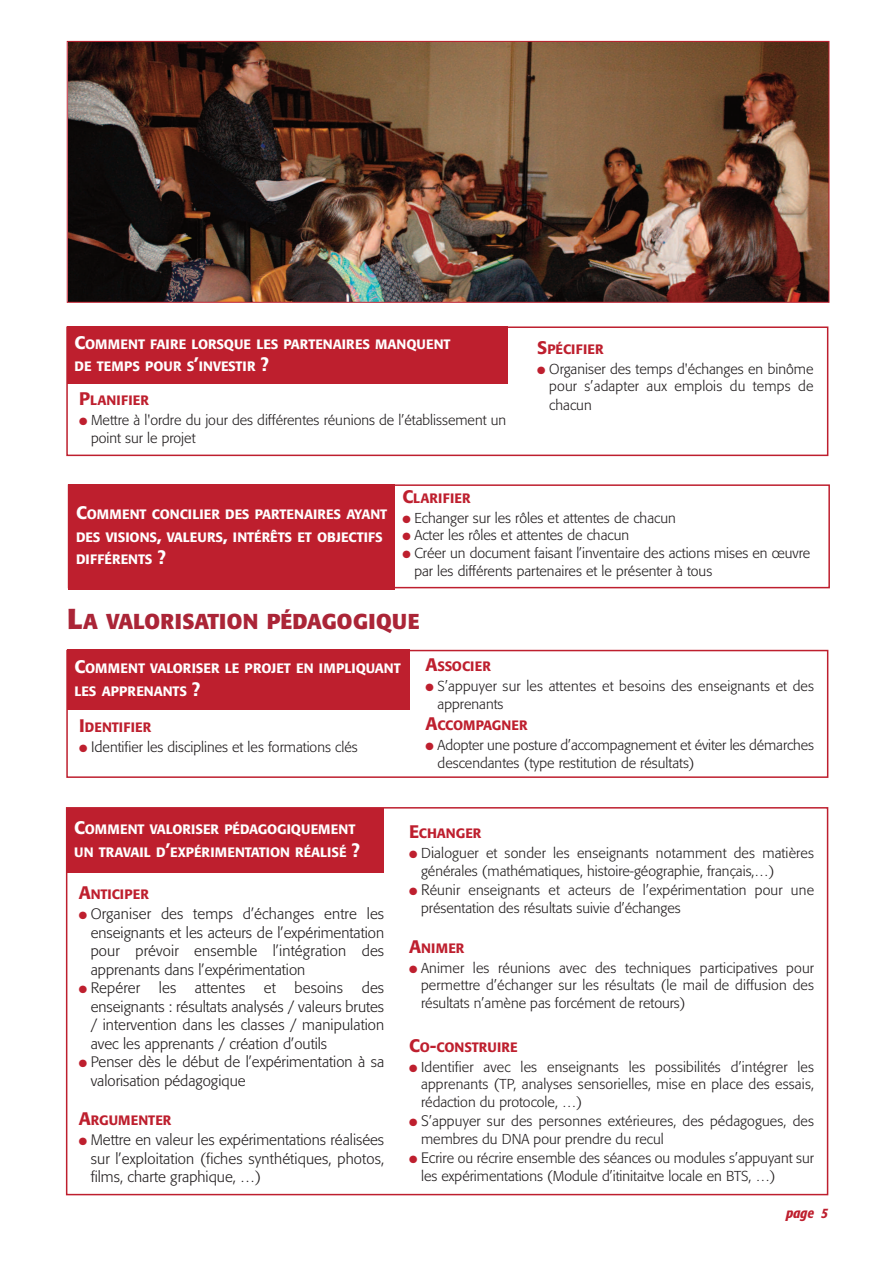
<style>
.page{position:relative;width:893px;height:1263px;background:#fff}
.page>*{position:absolute;margin:0;border:0;box-sizing:border-box;transform-origin:0 0}
.t1{font:700 21.3px "Formata";letter-spacing:.01em;color:#ab2537}
.t2{font:300 15px/18.5px "Formata";color:#231f20;text-align:justify}
.t3{font:300 14.25px/17.9px "Formata";color:#231f20}
.t4{font:italic 500 condensed 14.25px "Formata";color:#be1f2e}
.t5{font:500 13.5px/22.6px "Formata";color:#fff}
.t6{font:500 13.5px "Formata";color:#be1f2e}
.t7{font:500 13.5px "Formata";letter-spacing:.02em;color:#be1f2e}
.s1{font-size:18px}
.s2{color:#be1f2e}
.s3{font-size:28.5px}
.s4{font-size:15px}
</style>
<div class="page">
<img style="left:69px;top:43px;width:758px;height:258px">
<div style="left:67px;top:41px;width:762px;height:262px;border:1px solid #be1f2e"></div>
<div style="left:66px;top:326px;width:762px;height:130px;border:2px solid #be1f2e"></div>
<div style="left:67px;top:326px;width:440px;height:57px;background:#be1f2e"></div>
<div style="left:68px;top:484px;width:762px;height:104px;border:2px solid #be1f2e"></div>
<div style="left:69px;top:484px;width:326px;height:105px;background:#be1f2e"></div>
<div style="left:66px;top:650px;width:762px;height:128px;border:2px solid #be1f2e"></div>
<div style="left:67px;top:650px;width:342px;height:60px;background:#be1f2e"></div>
<div style="left:66px;top:807px;width:762px;height:388px;border:2px solid #be1f2e"></div>
<div style="left:67px;top:808px;width:316px;height:64px;background:#be1f2e"></div>
<p class="t5" style="left:75px;top:334px;width:377px"><span class="s1">C</span>OMMENT FAIRE LORSQUE LES PARTENAIRES MANQUENT<br>DE TEMPS POUR S<span class="s1">’</span>INVESTIR <span class="s1">?</span></p>
<p class="t6" style="left:537px;top:344px;width:68px"><span class="s1">S</span>PÉCIFIER</p>
<p class="t3" style="left:549px;top:361px;width:266px;text-align:justify;text-indent:-12px"><span class="s2">●</span> Organiser des temps d'échanges en binôme pour s’adapter aux emplois du temps de chacun</p>
<p class="t7" style="left:79px;top:395px;width:71px"><span class="s1">P</span>LANIFIER</p>
<p class="t3" style="left:91px;top:412px;width:417px;text-indent:-12px"><span class="s2">●</span> Mettre à l'ordre du jour des différentes réunions de l’établissement un point sur le projet</p>
<p class="t5" style="left:76px;top:504px;width:313px"><span class="s1">C</span>OMMENT CONCILIER DES PARTENAIRES AYANT<br>DES VISIONS<span class="s1">,</span> VALEURS<span class="s1">,</span> INTÉRÊTS ET OBJECTIFS<br>DIFFÉRENTS <span class="s1">?</span></p>
<p class="t7" style="left:402px;top:493px;width:70px"><span class="s1">C</span>LARIFIER</p>
<p class="t3" style="left:402px;top:510px;width:275px"><span class="s2">●</span> Echanger sur les rôles et attentes de chacun</p>
<p class="t3" style="left:402px;top:528px;width:228px"><span class="s2">●</span> Acter les rôles et attentes de chacun</p>
<p class="t3" style="left:414px;top:545px;width:398px;text-indent:-12px"><span class="s2">●</span> Créer un document faisant l’inventaire des actions mises en œuvre par les différents partenaires et le présenter à tous</p>
<h1 class="t1" style="left:67px;top:612px;width:354px"><span class="s3">L</span>A VALORISATION PÉDAGOGIQUE</h1>
<p class="t5" style="left:75px;top:658px;width:328px"><span class="s1">C</span>OMMENT VALORISER LE PROJET EN IMPLIQUANT<br>LES APPRENANTS <span class="s1">?</span></p>
<p class="t6" style="left:426px;top:661px;width:67px"><span class="s1">A</span>SSOCIER</p>
<p class="t3" style="left:438px;top:678px;width:378px;text-indent:-12px"><span class="s2">●</span> S’appuyer sur les attentes et besoins des enseignants et des apprenants</p>
<p class="t6" style="left:426px;top:720px;width:104px"><span class="s1">A</span>CCOMPAGNER</p>
<p class="t3" style="left:438px;top:737px;width:378px;text-indent:-12px"><span class="s2">●</span> Adopter une posture d’accompagnement et éviter les démarches descendantes (type restitution de résultats)</p>
<p class="t6" style="left:79px;top:721px;width:74px"><span class="s1">I</span>DENTIFIER</p>
<p class="t3" style="left:79px;top:739px;width:280px"><span class="s2">●</span> <span class="s4">Id</span>entifier les disciplines et les formations clés</p>
<p class="t5" style="left:74px;top:819px;width:287px"><span class="s1">C</span>OMMENT VALORISER PÉDAGOGIQUEMENT<br>UN TRAVAIL D<span class="s1">’</span>EXPÉRIMENTATION RÉALISÉ <span class="s1">?</span></p>
<p class="t6" style="left:79px;top:888px;width:72px"><span class="s1">A</span>NTICIPER</p>
<p class="t2" style="left:91px;top:906px;width:295px;text-indent:-12px"><span class="s2">●</span> Organiser des temps d’échanges entre les enseignants et les acteurs de l’expérimentation pour prévoir ensemble l’intégration des apprenants dans l’expérimentation</p>
<p class="t2" style="left:91px;top:980px;width:295px;text-indent:-12px"><span class="s2">●</span> Repérer les attentes et besoins des enseignants : résultats analysés / valeurs brutes / intervention dans les classes / manipulation avec les apprenants / création d’outils</p>
<p class="t2" style="left:91px;top:1054px;width:295px;text-indent:-12px"><span class="s2">●</span> Penser dès le début de l’expérimentation à sa valorisation pédagogique</p>
<p class="t6" style="left:79px;top:1115px;width:94px"><span class="s1">A</span>RGUMENTER</p>
<p class="t2" style="left:91px;top:1132px;width:295px;text-indent:-12px"><span class="s2">●</span> Mettre en valeur les expérimentations réalisées sur l’exploitation (fiches synthétiques, photos, films, charte graphique, …)</p>
<p class="t6" style="left:409px;top:827px;width:74px"><span class="s1">E</span>CHANGER</p>
<p class="t3" style="left:421px;top:845px;width:394px;line-height:18.5px;text-indent:-12px"><span class="s2">●</span> D<span class="s4">i</span>aloguer et sonder les enseignants notamment des matières générales (mathématiques, histoire-géographie, français,…)</p>
<p class="t3" style="left:421px;top:882px;width:394px;line-height:18.5px;text-indent:-12px"><span class="s2">●</span> <span class="s4">R</span>éunir enseignants et acteurs de l’expérimentation pour une présentation des résultats suivie d’échanges</p>
<p class="t6" style="left:409px;top:942px;width:57px"><span class="s1">A</span>NIMER</p>
<p class="t3" style="left:421px;top:960px;width:394px;text-align:justify;text-indent:-12px"><span class="s2">●</span> Animer les réunions avec des techniques participatives pour permettre d’échanger sur les résultats (le mail de diffusion des résultats n’amène pas forcément de retours)</p>
<p class="t6" style="left:409px;top:1041px;width:110px"><span class="s1">C</span>O<span class="s1">-</span>CONSTRUIRE</p>
<p class="t3" style="left:421px;top:1059px;width:394px;text-align:justify;text-indent:-12px"><span class="s2">●</span> Identifier avec les enseignants les possibilités d’intégrer les apprenants (TP, analyses sensorielles, mise en place des essais, rédaction du protocole, …)</p>
<p class="t3" style="left:421px;top:1113px;width:394px;line-height:18.5px;text-indent:-12px"><span class="s2">●</span> <span class="s4">S</span>’appuyer sur des personnes extérieures, des pédagogues, des membres du DNA pour prendre du recul</p>
<p class="t3" style="left:421px;top:1150px;width:394px;line-height:18.5px;text-indent:-12px"><span class="s2">●</span> <span class="s4">Ec</span>rire ou récrire ensemble des séances ou modules s’appuyant sur les expérimentations (Module d’itinitaitve locale en BTS, …)</p>
<p class="t4" style="left:786px;top:1207px;width:43px">page 5</p>
</div>
